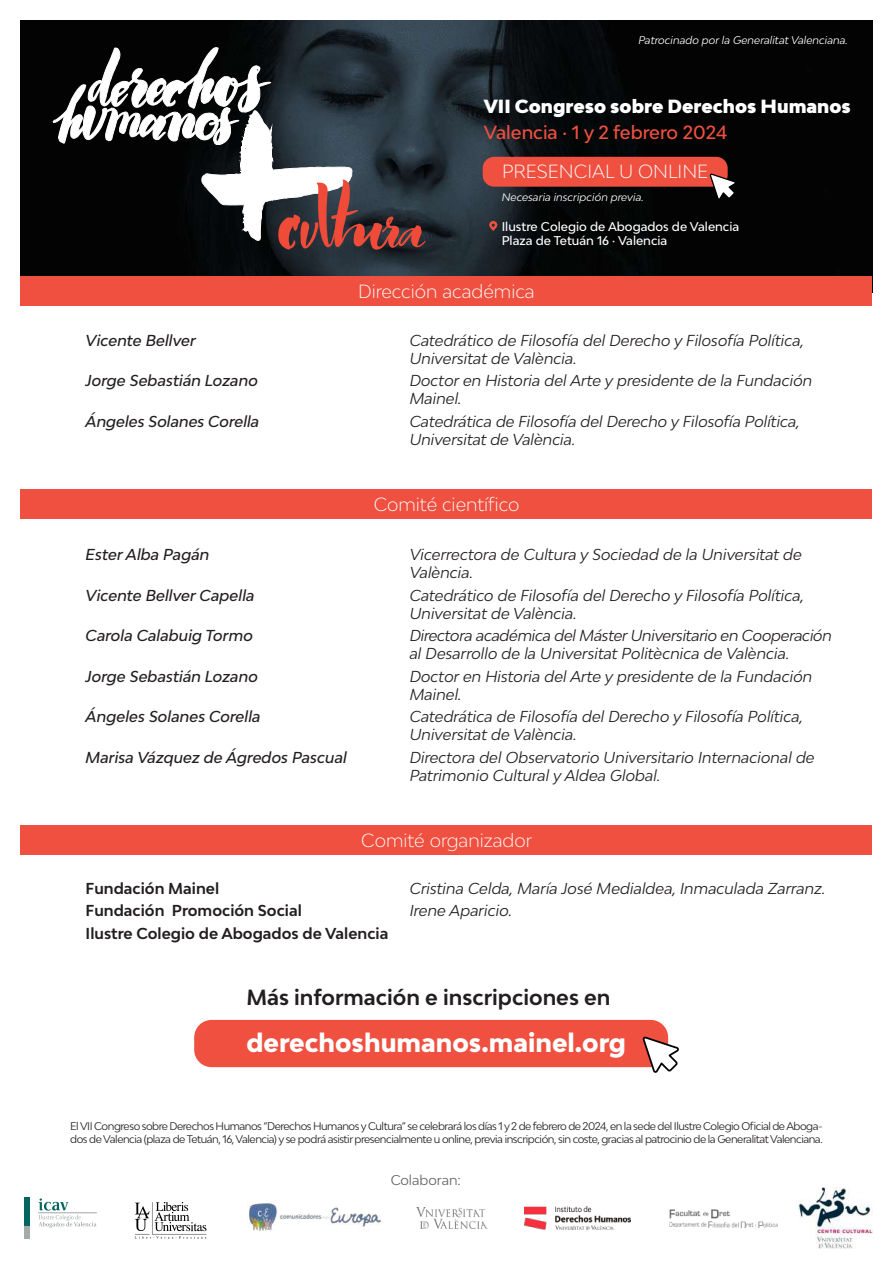
<style>
.page{position:relative;width:893px;height:1263px;background:#fff}
.page>*{position:absolute;margin:0;border:0;box-sizing:border-box;transform-origin:0 0}
.t1{font:800 24.9px "Bw Modelica";color:#fff}
.t2{font:700 20.7px "Bw Modelica";color:#231f20}
.t3{font:300 18px "Bw Modelica";color:#fff}
.t4{font:900 18px "Bw Modelica";color:#fff}
.t5{font:500 18px "Bw Modelica";color:#ef5040}
.t6{font:italic 15px/18px "Bw Modelica";color:#231f20}
.t7{font:italic 500 15px "Bw Modelica";color:#231f20}
.t8{font:italic 15px/18px "Bw Modelica";letter-spacing:-.02em;color:#231f20}
.t9{font:700 15px "Bw Modelica";color:#231f20}
.t10{font:13.35px "Bw Modelica";color:#231f20}
.t11{font:500 12px/14.4px "Bw Modelica";color:#fff}
.t12{font:10.5px/12.6px "Bw Modelica";letter-spacing:-.045em;color:#231f20}
.t13{font:italic 10.5px "Bw Modelica";color:#fff}
</style>
<div class="page">
<img style="left:21px;top:21px;width:851px;height:255px">
<div style="left:483px;top:157px;width:245px;height:30px;background:#ef5040;border-radius:12px"></div>
<svg style="left:53px;top:47px;width:373px;height:203px"></svg>
<svg style="left:709px;top:172px;width:28px;height:29px"></svg>
<svg style="left:489px;top:221px;width:8px;height:10px"></svg>
<div style="left:21px;top:276px;width:851px;height:30px;background:#ef5040"></div>
<div style="left:194px;top:1020px;width:474px;height:47px;background:#ef5040;border-radius:17px"></div>
<svg style="left:641px;top:1036px;width:38px;height:37px"></svg>
<div style="left:21px;top:489px;width:851px;height:30px;background:#ef5040"></div>
<div style="left:21px;top:825px;width:851px;height:30px;background:#ef5040"></div>
<div style="left:24px;top:1197px;width:6px;height:29px;background:#056561"></div>
<div style="left:24px;top:1226px;width:6px;height:12px;background:#a7aaaa"></div>
<svg style="left:38px;top:1198px;width:59px;height:30px"></svg>
<img style="left:525px;top:1206px;width:106px;height:23px">
<img style="left:248px;top:1203px;width:133px;height:28px">
<img style="left:134px;top:1202px;width:73px;height:37px">
<img style="left:798px;top:1187px;width:74px;height:61px">
<img style="left:416px;top:1207px;width:71px;height:21px">
<img style="left:669px;top:1209px;width:109px;height:19px">
<p class="t13" style="left:638px;top:33px;width:211px">Patrocinado por la Generalitat Valenciana.</p>
<p class="t4" style="left:484px;top:94px;width:369px">VII Congreso sobre Derechos Humanos</p>
<p class="t5" style="left:484px;top:120px;width:245px">Valencia · 1 y 2 febrero 2024</p>
<p class="t3" style="left:502px;top:160px;width:208px">PRESENCIAL U ONLINE</p>
<p class="t13" style="left:502px;top:190px;width:144px">Necesaria inscripción previa.</p>
<p class="t11" style="left:502px;top:219px;width:239px">Ilustre Colegio de Abogados de Valencia<br>Plaza de Tetuán 16 · Valencia</p>
<p class="t3" style="left:358px;top:279px;width:178px">Dirección académica</p>
<p class="t7" style="left:86px;top:330px;width:112px">Vicente Bellver</p>
<p class="t6" style="left:410px;top:331px;width:396px">Catedrático de Filosofía del Derecho y Filosofía Política,<br>Universitat de València.</p>
<p class="t7" style="left:86px;top:371px;width:174px">Jorge Sebastián Lozano</p>
<p class="t6" style="left:410px;top:371px;width:404px">Doctor en Historia del Arte y presidente de la Fundación<br>Mainel.</p>
<p class="t7" style="left:86px;top:411px;width:175px">Ángeles Solanes Corella</p>
<p class="t6" style="left:410px;top:412px;width:392px">Catedrática de Filosofía del Derecho y Filosofía Política,<br>Universitat de València.</p>
<p class="t3" style="left:374px;top:492px;width:147px">Comité científico</p>
<p class="t7" style="left:86px;top:545px;width:125px">Ester Alba Pagán</p>
<p class="t6" style="left:410px;top:545px;width:394px">Vicerrectora de Cultura y Sociedad de la Universitat de<br>València.</p>
<p class="t7" style="left:86px;top:585px;width:170px">Vicente Bellver Capella</p>
<p class="t6" style="left:410px;top:586px;width:396px">Catedrático de Filosofía del Derecho y Filosofía Política,<br>Universitat de València.</p>
<p class="t7" style="left:86px;top:626px;width:169px">Carola Calabuig Tormo</p>
<p class="t8" style="left:410px;top:626px;width:424px">Directora académica del Máster Universitario en Cooperación al Desarrollo de la Universitat Politècnica de València.</p>
<p class="t7" style="left:86px;top:666px;width:174px">Jorge Sebastián Lozano</p>
<p class="t6" style="left:410px;top:667px;width:404px">Doctor en Historia del Arte y presidente de la Fundación<br>Mainel.</p>
<p class="t7" style="left:86px;top:707px;width:177px">Ángeles Solanes Corella</p>
<p class="t6" style="left:410px;top:707px;width:395px">Catedrática de Filosofía del Derecho y Filosofía Política,<br>Universitat de València.</p>
<p class="t7" style="left:86px;top:747px;width:263px">Marisa Vázquez de Ágredos Pascual</p>
<p class="t6" style="left:410px;top:748px;width:407px">Directora del Observatorio Universitario Internacional de<br>Patrimonio Cultural y Aldea Global.</p>
<p class="t3" style="left:361px;top:828px;width:172px">Comité organizador</p>
<p class="t9" style="left:86px;top:878px;width:135px">Fundación Mainel</p>
<p class="t6" style="left:410px;top:879px;width:417px">Cristina Celda, María José Medialdea, Inmaculada Zarranz.</p>
<p class="t9" style="left:86px;top:901px;width:218px">Fundación Promoción Social</p>
<p class="t6" style="left:410px;top:901px;width:104px">Irene Aparicio.</p>
<p class="t9" style="left:86px;top:923px;width:304px">Ilustre Colegio de Abogados de Valencia</p>
<h2 class="t2" style="left:246px;top:984px;width:366px">Más información e inscripciones en</h2>
<h1 class="t1" style="left:246px;top:1026px;width:381px">derechoshumanos.mainel.org</h1>
<p class="t12" style="left:70px;top:1119px;width:754px">El VII Congreso sobre Derechos Humanos “Derechos Humanos y Cultura” se celebrará los días 1 y 2 de febrero de 2024, en la sede del Ilustre Colegio Oficial de Aboga&shy;dos de Valencia (plaza de Tetuán, 16, Valencia) y se podrá asistir presencialmente u online, previa inscripción, sin coste, gracias al patrocinio de la Generalitat Valenciana.</p>
<p class="t10" style="left:390px;top:1171px;width:72px">Colaboran:</p>
</div>
